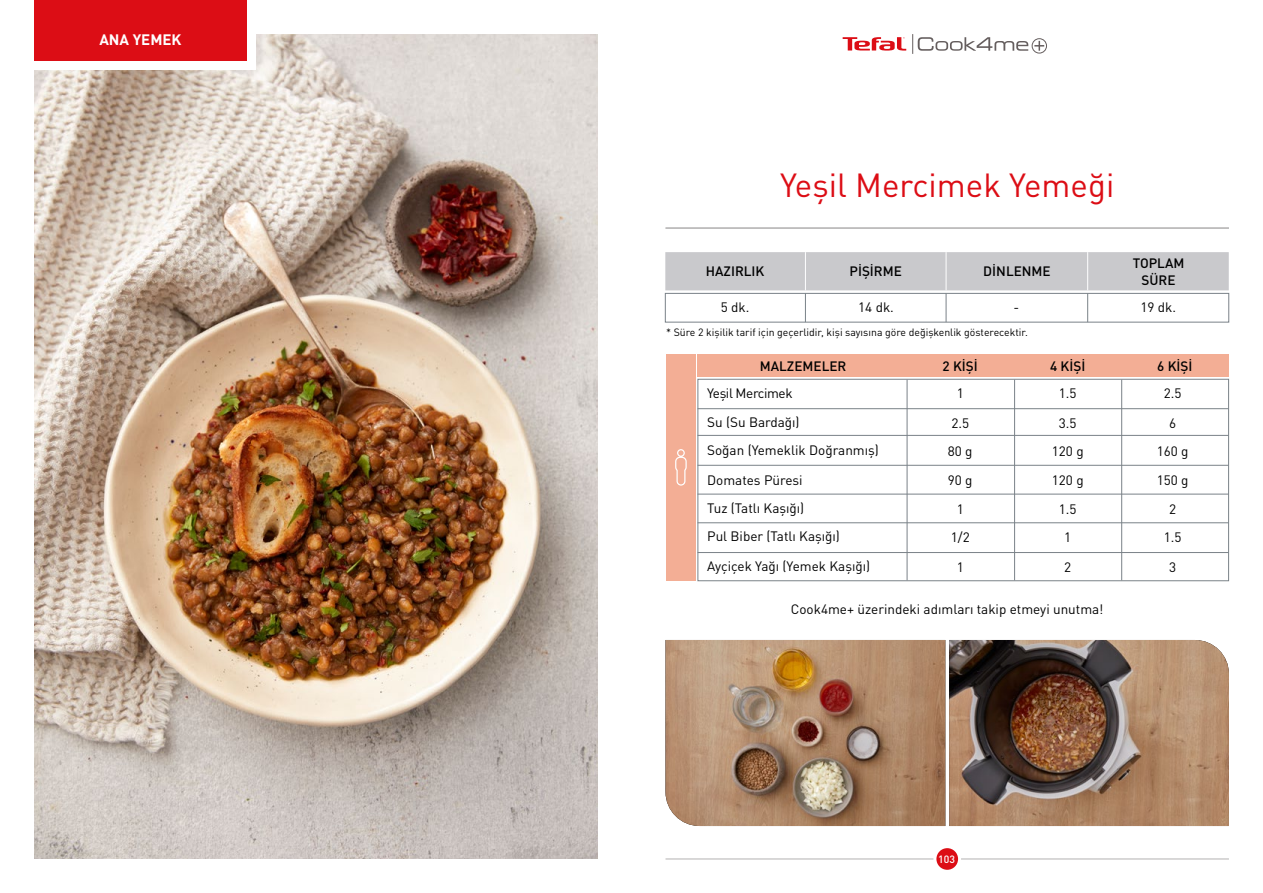
<style>
.page{position:relative;width:1263px;height:893px;background:#fff}
.page>*{position:absolute;margin:0;border:0;box-sizing:border-box;transform-origin:0 0}
.t1{font:33px "DIN Pro";color:#dc0d15}
.t2{font:700 15px "DIN Pro";color:#fff}
.t3{font:13.5px/28.7px "DIN Pro";color:#000;text-align:center}
.t4{font:500 13.5px/16.2px "DIN Pro";color:#000;text-align:center}
.t5{font:13.5px "DIN Pro";letter-spacing:-.03em;color:#000}
.t6{font:10.5px "DIN Pro";color:#000}
.t7{font:500 10.5px "DIN Pro";color:#fff}
</style>
<div class="page">
<hr style="left:665px;top:859px;width:564px;height:1px;background:#b3b2b2">
<div style="left:935px;top:847px;width:24px;height:24px;background:#dc0d15;border-radius:50%"></div>
<div style="left:933px;top:845px;width:28px;height:28px;border:3px solid #fff;border-radius:50%"></div>
<img style="left:34px;top:34px;width:563px;height:825px">
<svg style="left:843px;top:37px;width:63px;height:14px"></svg>
<svg style="left:1034px;top:41px;width:10px;height:10px"></svg>
<div style="left:1032px;top:38px;width:15px;height:15px;border:1px solid #655e5e;border-radius:50%"></div>
<svg style="left:912px;top:34px;width:116px;height:20px"></svg>
<img style="left:665px;top:640px;width:280px;height:186px">
<img style="left:949px;top:640px;width:280px;height:186px">
<div style="left:697px;top:379px;width:532px;height:202px;border:1px solid #7a8288"></div>
<hr style="left:665px;top:227px;width:564px;height:1px;background:#b3b2b2">
<hr style="left:697px;top:408px;width:531px;height:1px;background:#7a8288">
<hr style="left:697px;top:435px;width:531px;height:1px;background:#7a8288">
<hr style="left:697px;top:465px;width:531px;height:1px;background:#7a8288">
<hr style="left:697px;top:494px;width:531px;height:1px;background:#7a8288">
<hr style="left:697px;top:522px;width:531px;height:1px;background:#7a8288">
<hr style="left:697px;top:552px;width:531px;height:1px;background:#7a8288">
<hr style="left:665px;top:228px;width:564px;height:1px;background:#b3b2b2">
<div style="left:907px;top:354px;width:322px;height:23px;background:#f3ae95"></div>
<div style="left:697px;top:354px;width:210px;height:23px;background:#f3ae95"></div>
<div style="left:666px;top:354px;width:30px;height:226px;background:#f3ae95"></div>
<div style="left:665px;top:252px;width:564px;height:38px;background:#c9c9cc"></div>
<div style="left:665px;top:293px;width:564px;height:29px;border:1px solid #7a8288"></div>
<hr style="left:805px;top:252px;width:1px;height:38px;background:#fff">
<hr style="left:946px;top:252px;width:1px;height:38px;background:#fff">
<hr style="left:1087px;top:252px;width:1px;height:38px;background:#fff">
<svg style="left:805px;top:293px;width:1px;height:29px"></svg>
<svg style="left:946px;top:293px;width:1px;height:29px"></svg>
<svg style="left:1087px;top:293px;width:1px;height:29px"></svg>
<svg style="left:675px;top:449px;width:12px;height:37px"></svg>
<hr style="left:907px;top:380px;width:1px;height:200px;background:#7a8288">
<hr style="left:1014px;top:380px;width:1px;height:200px;background:#7a8288">
<hr style="left:1121px;top:380px;width:1px;height:200px;background:#7a8288">
<div style="left:34px;top:0;width:221px;height:69px;background:#fff"></div>
<div style="left:34px;top:0;width:213px;height:61px;background:#dc0d15"></div>
<p class="t2" style="left:99px;top:27px;width:84px">ANA YEMEK</p>
<h1 class="t1" style="left:780px;top:159px;width:336px">Yeşil Mercimek Yemeği</h1>
<p class="t4" style="left:706px;top:261px;width:60px">HAZIRLIK</p>
<p class="t4" style="left:849px;top:261px;width:54px">PİŞİRME</p>
<p class="t4" style="left:983px;top:261px;width:69px">DİNLENME</p>
<p class="t4" style="left:1133px;top:254px;width:53px">TOPLAM<br>SÜRE</p>
<p class="t3" style="left:721px;top:291px;width:30px">5 dk.</p>
<p class="t3" style="left:858px;top:291px;width:37px">14 dk.</p>
<p class="t3" style="left:1013px;top:291px;width:7px">-</p>
<p class="t3" style="left:1140px;top:291px;width:37px">19 dk.</p>
<p class="t6" style="left:666px;top:324px;width:363px">* Süre 2 kişilik tarif için geçerlidir, kişi sayısına göre değişkenlik gösterecektir.</p>
<p class="t4" style="left:760px;top:357px;width:88px">MALZEMELER</p>
<p class="t4" style="left:943px;top:357px;width:37px">2 KİŞİ</p>
<p class="t4" style="left:1050px;top:357px;width:37px">4 KİŞİ</p>
<p class="t4" style="left:1157px;top:357px;width:37px">6 KİŞİ</p>
<p class="t5" style="left:707px;top:383px;width:87px">Yeşil Mercimek</p>
<p class="t3" style="left:948px;top:378px;width:26px">1<br>2.5<br>80 g<br>90 g<br>1<br>1/2</p>
<p class="t3" style="left:957px;top:551px;width:9px">1</p>
<p class="t3" style="left:707px;top:406px;width:173px;line-height:28px;text-align:left">Su (Su Bardağı)<br>Soğan (Yemeklik Doğranmış)</p>
<p class="t3" style="left:707px;top:464px;width:134px;line-height:28px;text-align:left">Domates Püresi<br>Tuz (Tatlı Kaşığı)<br>Pul Biber (Tatlı Kaşığı)</p>
<p class="t3" style="left:707px;top:550px;width:164px">Ayçiçek Yağı (Yemek Kaşığı)</p>
<p class="t3" style="left:1052px;top:378px;width:33px">1.5<br>3.5<br>120 g<br>120 g<br>1.5<br>1</p>
<p class="t3" style="left:1064px;top:551px;width:9px">2</p>
<p class="t3" style="left:791px;top:594px;width:314px">Cook4me+ üzerindeki adımları takip etmeyi unutma!</p>
<p class="t3" style="left:1157px;top:378px;width:33px">2.5<br>6<br>160 g<br>150 g<br>2<br>1.5</p>
<p class="t3" style="left:1169px;top:551px;width:9px">3</p>
<p class="t7" style="left:938px;top:850px;width:18px">103</p>
</div>
